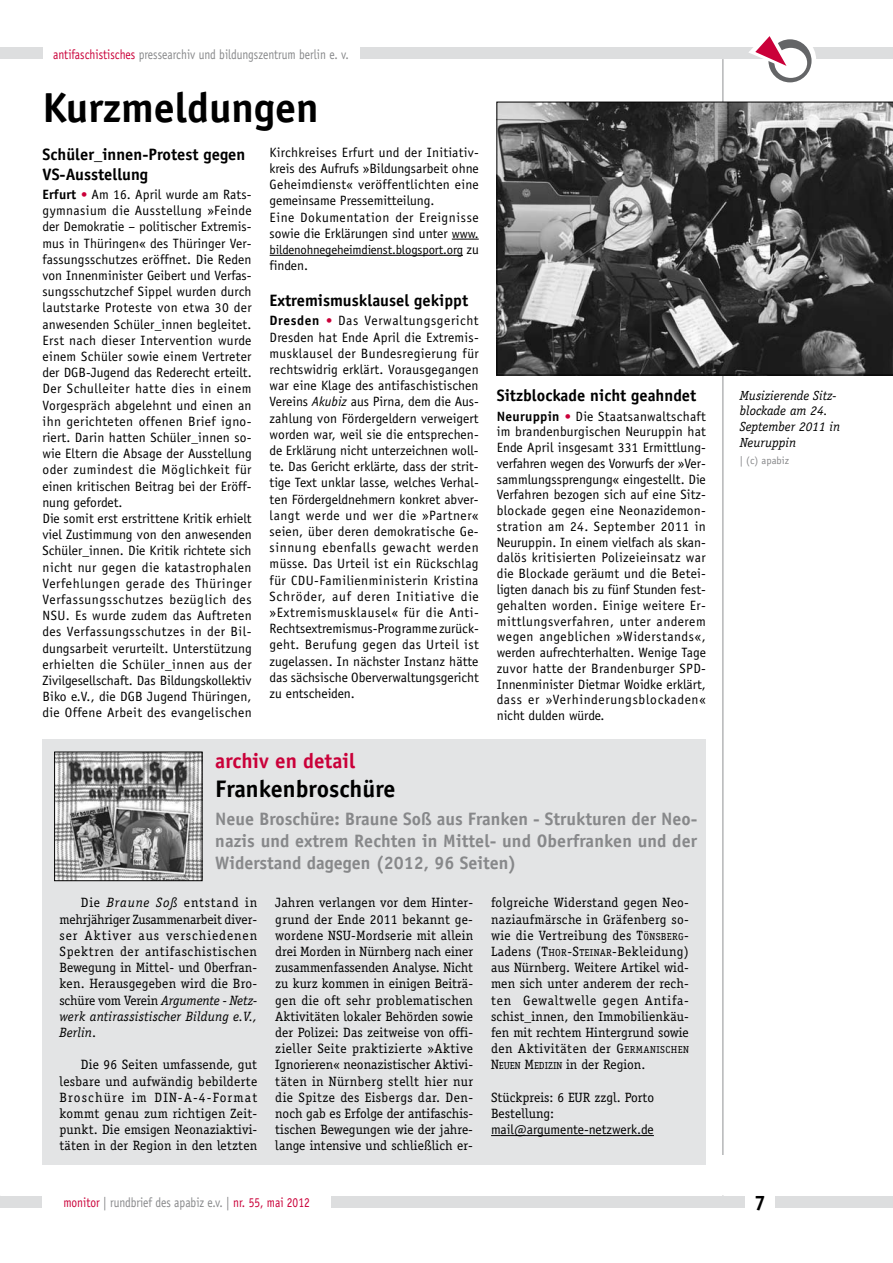
<style>
.page{position:relative;width:893px;height:1263px;background:#fff}
.page>*{position:absolute;margin:0;border:0;box-sizing:border-box;transform-origin:0 0}
.t1{font:700 42px "Officina Sans";color:#000}
.t2{font:700 24px "Officina Sans";color:#000}
.t3{font:700 21px "Officina Sans";color:#ca0039}
.t4{font:700 21px "Officina Sans";color:#000}
.t5{font:700 18px/21.6px "Officina Sans";color:#87888a;text-align:justify}
.t6{font:700 16.5px/19.8px "Officina Sans";color:#000}
.t7{font:13.5px/16.2px "Officina Sans";letter-spacing:.01em;color:#000}
.t8{font:13.5px/16.2px "Officina Serif";color:#000;text-align:justify}
.t9{font:13.5px "Officina Sans";color:#87888a;scale:.85 1}
.t10{font:italic 13.2px/15.9px "Officina Serif";color:#000}
.t11{font:12.75px "Officina Sans";letter-spacing:-.01em;color:#000}
.t12{font:10.5px "Officina Sans";color:#87888a}
.s1{color:#ca0039}
.s2{font-weight:700}
.s3{font-family:"Officina Serif";font-style:italic;font-size:12.75px;color:#ca0039}
.s4{font-size:12.75px}
.s5{font-size:13.5px}
.s6{font-style:italic}
.s7{font-style:inherit}
.s8{font-size:10.2px}
</style>
<div class="page">
<div style="left:0;top:1196px;width:893px;height:12px;background:#dddedf"></div>
<div style="left:0;top:47px;width:893px;height:12px;background:#dddedf"></div>
<svg style="left:765px;top:34px;width:51px;height:51px"></svg>
<div style="left:768px;top:39px;width:43px;height:43px;background:#646567;border-radius:50%"></div>
<div style="left:774px;top:48px;width:33px;height:30px;background:#fff;border-radius:50%"></div>
<svg style="left:749px;top:34px;width:48px;height:39px"></svg>
<hr style="left:722px;top:59px;width:1px;height:1136px;background:#9c9d9f">
<div style="left:43px;top:32px;width:316px;height:43px;background:#fff"></div>
<div style="left:745px;top:1185px;width:30px;height:35px;background:#fff"></div>
<div style="left:43px;top:1189px;width:288px;height:26px;background:#fff"></div>
<div style="left:666px;top:1155px;width:66px;height:39px;background:#fff"></div>
<svg style="left:452px;top:239px;width:27px;height:1px"></svg>
<hr style="left:270px;top:255px;width:193px;height:1px;background:#000">
<div style="left:43px;top:889px;width:663px;height:276px;background:#e3e4e5"></div>
<hr style="left:491px;top:1135px;width:163px;height:1px;background:#000">
<div style="left:43px;top:739px;width:663px;height:150px;background:#e3e4e5"></div>
<img style="left:56px;top:754px;width:145px;height:125px">
<div style="left:54px;top:752px;width:149px;height:129px;border:1px solid #000"></div>
<svg style="left:496px;top:102px;width:397px;height:273px;background:#555"></svg>
<p class="t9" style="left:53px;top:46px;width:349px"><span class="s1">antifaschistisches</span> pressearchiv und bildungszentrum berlin e. v.</p>
<h1 class="t1" style="left:43px;top:82px;width:278px">Kurzmeldungen</h1>
<p class="t6" style="left:43px;top:144px;width:204px">Schüler_innen-Protest gegen<br>VS-Ausstellung</p>
<p class="t7" style="left:43px;top:186px;width:211px"><span class="s2">Erfurt</span> <span class="s3">•</span> Am 16. April wurde am Rats&shy;gymnasium die Ausstellung »Feinde der Demokratie – politischer Extremis&shy;mus in Thüringen« des Thüringer Ver&shy;fassungsschutzes eröffnet. Die Reden von Innenminister Geibert und Verfas&shy;sungsschutzchef Sippel wurden durch lautstarke Proteste von etwa 30 der anwesenden Schüler_innen begleitet.<br>Erst nach dieser Intervention wurde einem Schüler sowie einem Vertreter der DGB-Jugend das Rederecht erteilt.<br>Der Schulleiter hatte dies in einem Vorgespräch abgelehnt und einen an ihn gerichteten offenen Brief igno&shy;riert. Darin hatten Schüler_innen so&shy;wie Eltern die Absage der Ausstellung oder zumindest die Möglichkeit für einen kritischen Beitrag bei der Eröff&shy;nung gefordet.<br>Die somit erst erstrittene Kritik erhielt viel Zustimmung von den anwesenden Schüler_innen. Die Kritik richtete sich nicht nur gegen die katastrophalen Verfehlungen gerade des Thüringer Verfassungsschutzes bezüglich des NSU. Es wurde zudem das Auftreten des Verfassungsschutzes in der Bil&shy;dungsarbeit verurteilt. Unterstützung erhielten die Schüler_innen aus der Zivilgesellschaft. Das Bildungskollektiv Biko e.V., die DGB Jugend Thüringen, die Offene Arbeit des evangelischen</p>
<p class="t7" style="left:270px;top:144px;width:211px">Kirchkreises Erfurt und der Initiativ&shy;kreis des Aufrufs »Bildungsarbeit ohne Geheimdienst« veröffentlichten eine gemeinsame Pressemitteilung.<br>Eine Dokumentation der Ereignisse sowie die Erklärungen sind unter <span class="s4">www.</span></p>
<p class="t11" style="left:270px;top:242px;width:211px">bildenohnegeheimdienst.blogsport.org <span class="s5">zu</span></p>
<p class="t7" style="left:270px;top:258px;width:40px">finden.</p>
<p class="t6" style="left:270px;top:290px;width:200px">Extremismusklausel gekippt</p>
<p class="t7" style="left:270px;top:313px;width:211px;text-align:justify"><span class="s2">Dresden</span> <span class="s3">•</span> Das Verwaltungsgericht Dresden hat Ende April die Extremis&shy;musklausel der Bundesregierung für rechtswidrig erklärt. Vorausgegangen war eine Klage des antifaschistischen Vereins <span class="s6">Akubiz</span> aus Pirna, dem die Aus&shy;zahlung von Fördergeldern verweigert worden war, weil sie die entsprechen&shy;de Erklärung nicht unterzeichnen woll&shy;te. Das Gericht erklärte, dass der strit&shy;tige Text unklar lasse, welches Verhal&shy;ten Fördergeldnehmern konkret abver&shy;langt werde und wer die »Partner« seien, über deren demokratische Ge&shy;sinnung ebenfalls gewacht werden müsse. Das Urteil ist ein Rückschlag für CDU-Familienministerin Kristina Schröder, auf deren Initiative die »Extremismusklausel« für die Anti-Rechtsextremismus-Programme zurück&shy;geht. Berufung gegen das Urteil ist zugelassen. In nächster Instanz hätte das sächsische Oberverwaltungsgericht zu entscheiden.</p>
<p class="t6" style="left:497px;top:385px;width:201px">Sitzblockade nicht geahndet</p>
<p class="t7" style="left:497px;top:408px;width:211px;line-height:15.8px;text-align:justify"><span class="s2">Neuruppin</span> <span class="s3">•</span> Die Staatsanwaltschaft im brandenburgischen Neuruppin hat Ende April insgesamt 331 Ermittlung&shy;verfahren wegen des Vorwurfs der »Ver&shy;sammlungssprengung« eingestellt. Die Verfahren bezogen sich auf eine Sitz&shy;blockade gegen eine Neonazidemon&shy;stration am 24. September 2011 in Neuruppin. In einem vielfach als skan&shy;dalös kritisierten Polizeieinsatz war die Blockade geräumt und die Betei&shy;ligten danach bis zu fünf Stunden fest&shy;gehalten worden. Einige weitere Er&shy;mittlungsverfahren, unter anderem wegen angeblichen »Widerstands«, werden aufrechterhalten. Wenige Tage zuvor hatte der Brandenburger SPD-Innenminister Dietmar Woidke erklärt, dass er »Verhinderungsblockaden« nicht dulden würde.</p>
<h3 class="t3" style="left:215px;top:748px;width:141px">archiv en detail</h3>
<h2 class="t2" style="left:215px;top:774px;width:182px">Frankenbroschüre</h2>
<h3 class="t5" style="left:215px;top:808px;width:484px">Neue Broschüre: Braune Soß aus Franken - Strukturen der Neo&shy;nazis und extrem Rechten in Mittel- und Oberfranken und der Widerstand dagegen (2012, 96 Seiten)</h3>
<p class="t8" style="left:60px;top:895px;width:199px;text-indent:21px">Die <span class="s6">Braune Soß</span> entstand in mehrjähriger Zusammenarbeit diver&shy;ser Aktiver aus verschiedenen Spektren der antifaschistischen Bewegung in Mittel- und Oberfran&shy;ken. Herausgegeben wird die Bro&shy;schüre vom Verein <span class="s6">Argumente - Netz&shy;werk antirassistischer Bildung e.V., Berlin</span>.</p>
<p class="t8" style="left:60px;top:1057px;width:199px;text-indent:21px">Die 96 Seiten umfassende, gut lesbare und aufwändig bebilderte Broschüre im DIN-A-4-Format kommt genau zum richtigen Zeit&shy;punkt. Die emsigen Neonaziaktivi&shy;täten in der Region in den letzten</p>
<p class="t8" style="left:275px;top:895px;width:199px">Jahren verlangen vor dem Hinter&shy;grund der Ende 2011 bekannt ge&shy;wordene NSU-Mordserie mit allein drei Morden in Nürnberg nach einer zusammenfassenden Analyse. Nicht zu kurz kommen in einigen Beiträ&shy;gen die oft sehr problematischen Aktivitäten lokaler Behörden sowie der Polizei: Das zeitweise von offi&shy;zieller Seite praktizierte »Aktive Ignorieren« neonazistischer Aktivi&shy;täten in Nürnberg stellt hier nur die Spitze des Eisbergs dar. Den&shy;noch gab es Erfolge der antifaschis&shy;tischen Bewegungen wie der jahre&shy;lange intensive und schließlich er-</p>
<p class="t8" style="left:491px;top:895px;width:199px">folgreiche Widerstand gegen Neo&shy;naziaufmärsche in Gräfenberg so&shy;wie die Vertreibung des <span class="s7">T</span><span class="s8">ÖNSBERG</span>-Ladens (<span class="s7">T</span><span class="s8">HOR</span><span class="s7">-S</span><span class="s8">TEINAR</span>-Bekleidung) aus Nürnberg. Weitere Artikel wid&shy;men sich unter anderem der rech&shy;ten Gewaltwelle gegen Antifa&shy;schist_innen, den Immobilienkäu&shy;fen mit rechtem Hintergrund sowie den Aktivitäten der <span class="s7">G</span><span class="s8">ERMANISCHEN </span><span class="s7">N</span><span class="s8">EUEN</span> <span class="s7">M</span><span class="s8">EDIZIN</span> in der Region.</p>
<p class="t8" style="left:491px;top:1089px;width:164px">Stückpreis: 6 EUR zzgl. Porto<br>Bestellung:</p>
<p class="t7" style="left:491px;top:1121px;width:164px">mail@argumente-netzwerk.de</p>
<p class="t10" style="left:740px;top:387px;width:102px">Musizierende Sitz&shy;blockade am 24.<br>September 2011 in<br>Neuruppin</p>
<p class="t12" style="left:740px;top:454px;width:51px">| (c) apabiz</p>
<p class="t9" style="left:63px;top:1195px;width:291px"><span class="s1">monitor</span> | rundbrief des apabiz e.v. | <span class="s1">nr. 55, mai 2012</span></p>
<h3 class="t4" style="left:754px;top:1190px;width:13px">7</h3>
</div>
